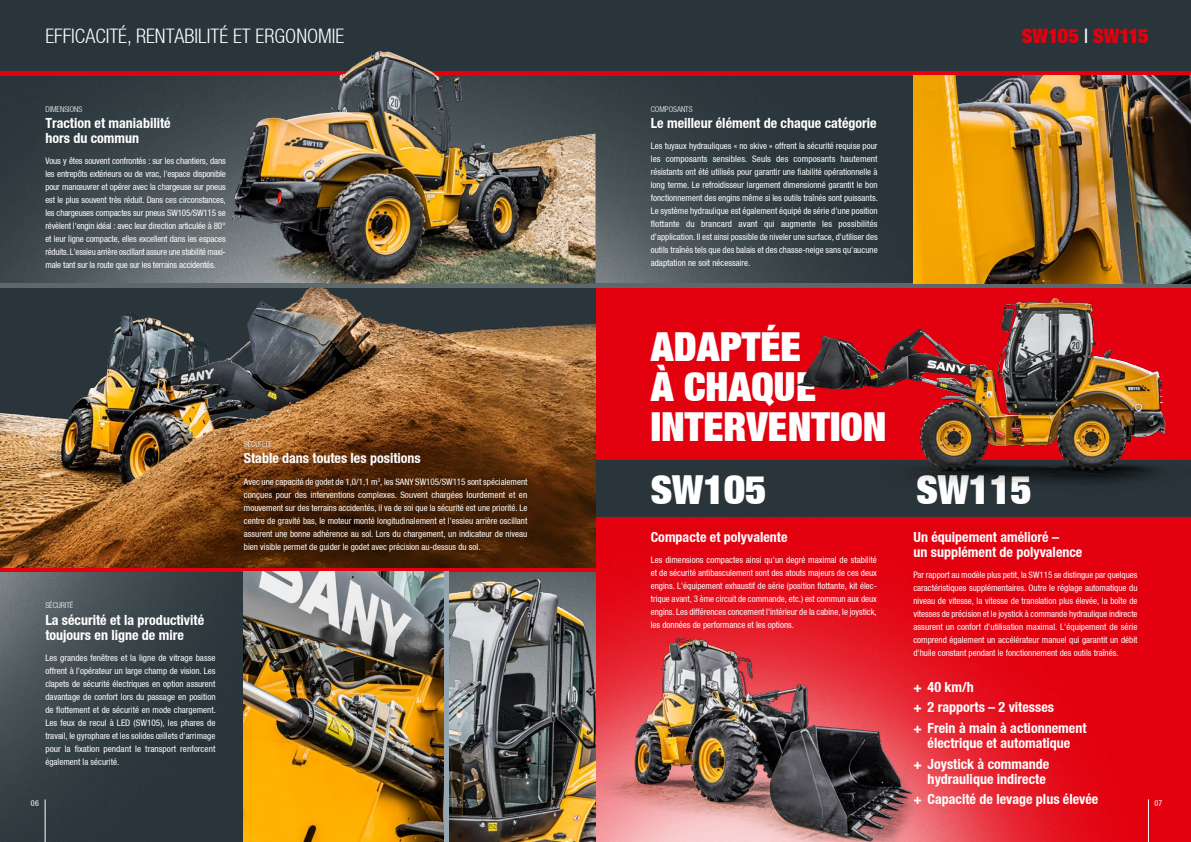
<style>
.page{position:relative;width:1191px;height:842px;background:#fff}
.page>*{position:absolute;margin:0;border:0;box-sizing:border-box;transform-origin:0 0}
.t1{font:900 40px/40px "Context Reprise Extra Black S Si Extra";color:#fff}
.t2{font:700 20px "Context Reprise Light Cond S Si";color:#fff}
.t3{font:900 20px "Context Reprise Extra Black S Si Extra";color:#e3000f}
.t4{font:700 condensed 14px/20.7px "Context Reprise Condensed S Si";color:#fff}
.t5{font:9px/13px "Context Reprise Condensed S Si Condensed";color:#fff;text-align:justify}
.t6{font:700 8px "Context Reprise Light Cond S Si";color:#fff}
.t7{font:8px "Context Reprise Condensed S Si Condensed";color:#fff}
.s1{color:#fff}
</style>
<div class="page">
<div style="left:595px;top:288px;width:596px;height:554px;background:#e3000f"></div>
<img style="left:595px;top:358px;width:493px;height:484px">
<div style="left:595px;top:460px;width:596px;height:57px;background:#29353a"></div>
<img style="left:0;top:75px;width:913px;height:208px">
<img style="left:0;top:572px;width:444px;height:270px">
<img style="left:449px;top:572px;width:146px;height:270px">
<div style="left:0;top:0;width:1191px;height:71px;background:#29353a"></div>
<hr style="left:0;top:71px;width:1191px;height:4px;background:#e3000f">
<div style="left:0;top:283px;width:1191px;height:5px;background:#5d686d"></div>
<div style="left:0;top:567px;width:595px;height:5px;background:#e3000f"></div>
<img style="left:0;top:288px;width:595px;height:279px">
<img style="left:595px;top:632px;width:363px;height:210px">
<img style="left:913px;top:75px;width:278px;height:208px">
<img style="left:220px;top:37px;width:375px;height:246px">
<div style="left:444px;top:572px;width:5px;height:270px;background:#95a6b0"></div>
<img style="left:784px;top:297px;width:382px;height:187px">
<hr style="left:1148px;top:799px;width:1px;height:43px;background:#fff">
<hr style="left:45px;top:799px;width:1px;height:43px;background:#fff">
<h2 class="t2" style="left:45px;top:24px;width:301px">EFFICACITÉ, RENTABILITÉ ET ERGONOMIE</h2>
<h2 class="t3" style="left:1022px;top:22px;width:128px">SW105 <span class="s1">|</span> SW115</h2>
<p class="t6" style="left:45px;top:104px;width:38px">DIMENSIONS</p>
<h3 class="t4" style="left:45px;top:115px;width:127px;line-height:15px">Traction et maniabilité hors du commun</h3>
<p class="t5" style="left:45px;top:154px;width:182px">Vous y êtes souvent confrontés : sur les chantiers, dans les entrepôts extérieurs ou de vrac, l'espace disponible pour manœuvrer et opérer avec la chargeuse sur pneus est le plus souvent très réduit. Dans ces circonstances, les chargeuses compactes sur pneus SW105/SW115 se révèlent l'engin idéal : avec leur direction articulée à 80° et leur ligne compacte, elles excellent dans les espaces réduits. L'essieu arrière oscillant assure une stabilité maxi&shy;male tant sur la route que sur les terrains accidentés.</p>
<p class="t6" style="left:244px;top:440px;width:30px">SÉCURITÉ</p>
<h3 class="t4" style="left:244px;top:448px;width:178px">Stable dans toutes les positions</h3>
<p class="t6" style="left:651px;top:104px;width:43px">COMPOSANTS</p>
<h3 class="t4" style="left:651px;top:113px;width:227px">Le meilleur élément de chaque catégorie</h3>
<p class="t5" style="left:651px;top:140px;width:229px">Les tuyaux hydrauliques « no skive » offrent la sécurité requise pour les composants sensibles. Seuls des composants hautement résistants ont été utilisés pour garantir une fiabilité opérationnelle à long terme. Le refroidisseur largement dimensionné garantit le bon fonctionnement des engins même si les outils traînés sont puissants.<br>Le système hydraulique est également équipé de série d'une position flottante du brancard avant qui augmente les possibilités d'application. Il est ainsi possible de niveler une surface, d'utiliser des outils traînés tels que des balais et des chasse-neige sans qu'aucune adaptation ne soit nécessaire.</p>
<h1 class="t1" style="left:651px;top:325px;width:237px">ADAPTÉE<br>À CHAQUE<br>INTERVENTION</h1>
<h1 class="t1" style="left:651px;top:468px;width:116px">SW105</h1>
<h1 class="t1" style="left:916px;top:468px;width:117px">SW115</h1>
<p class="t5" style="left:244px;top:475px;width:285px">Avec une capacité de godet de 1,0/1,1 m<sup>3</sup>, les SANY SW105/SW115 sont spécialement conçues pour des interventions complexes. Souvent chargées lourdement et en mouvement sur des terrains accidentés, il va de soi que la sécurité est une priorité. Le centre de gravité bas, le moteur monté longitudinalement et l'essieu arrière oscillant assurent une bonne adhérence au sol. Lors du chargement, un indicateur de niveau bien visible permet de guider le godet avec précision au-dessus du sol.</p>
<h3 class="t4" style="left:913px;top:529px;width:170px;line-height:15px">Un équipement amélioré –<br>un supplément de polyvalence</h3>
<h3 class="t4" style="left:651px;top:526px;width:138px">Compacte et polyvalente</h3>
<p class="t5" style="left:651px;top:553px;width:228px">Les dimensions compactes ainsi qu'un degré maximal de stabilité et de sécurité antibasculement sont des atouts majeurs de ces deux engins. L'équipement exhaustif de série (position flottante, kit élec&shy;trique avant, 3 ème circuit de commande, etc.) est commun aux deux engins. Les différences concernent l'intérieur de la cabine, le joystick, les données de performance et les options.</p>
<p class="t5" style="left:913px;top:568px;width:226px">Par rapport au modèle plus petit, la SW115 se distingue par quelques caractéristiques supplémentaires. Outre le réglage automatique du niveau de vitesse, la vitesse de translation plus élevée, la boîte de vitesses de précision et le joystick à commande hydraulique indirecte assurent un confort d'utilisation maximal. L'équipement de série comprend également un accélérateur manuel qui garantit un débit d'huile constant pendant le fonctionnement des outils traînés.</p>
<p class="t6" style="left:45px;top:601px;width:30px">SÉCURITÉ</p>
<h3 class="t4" style="left:45px;top:612px;width:160px;line-height:15px">La sécurité et la productivité toujours en ligne de mire</h3>
<p class="t5" style="left:45px;top:651px;width:172px">Les grandes fenêtres et la ligne de vitrage basse offrent à l'opérateur un large champ de vision. Les clapets de sécurité électriques en option assurent davantage de confort lors du passage en position de flottement et de sécurité en mode chargement.<br>Les feux de recul à LED (SW105), les phares de travail, le gyrophare et les solides œillets d'arrimage pour la fixation pendant le transport renforcent également la sécurité.</p>
<h3 class="t4" style="left:913px;top:676px;width:174px">+ 40 km/h<br>+ 2 rapports – 2 vitesses<br>+ Frein à main à actionnement</h3>
<h3 class="t4" style="left:913px;top:732px;width:158px;text-indent:14px">électrique et automatique + Joystick à commande</h3>
<h3 class="t4" style="left:913px;top:768px;width:186px;text-indent:14px">hydraulique indirecte<br>+ Capacité de levage plus élevée</h3>
<p class="t7" style="left:31px;top:798px;width:10px">06</p>
<p class="t7" style="left:1154px;top:798px;width:9px">07</p>
</div>
